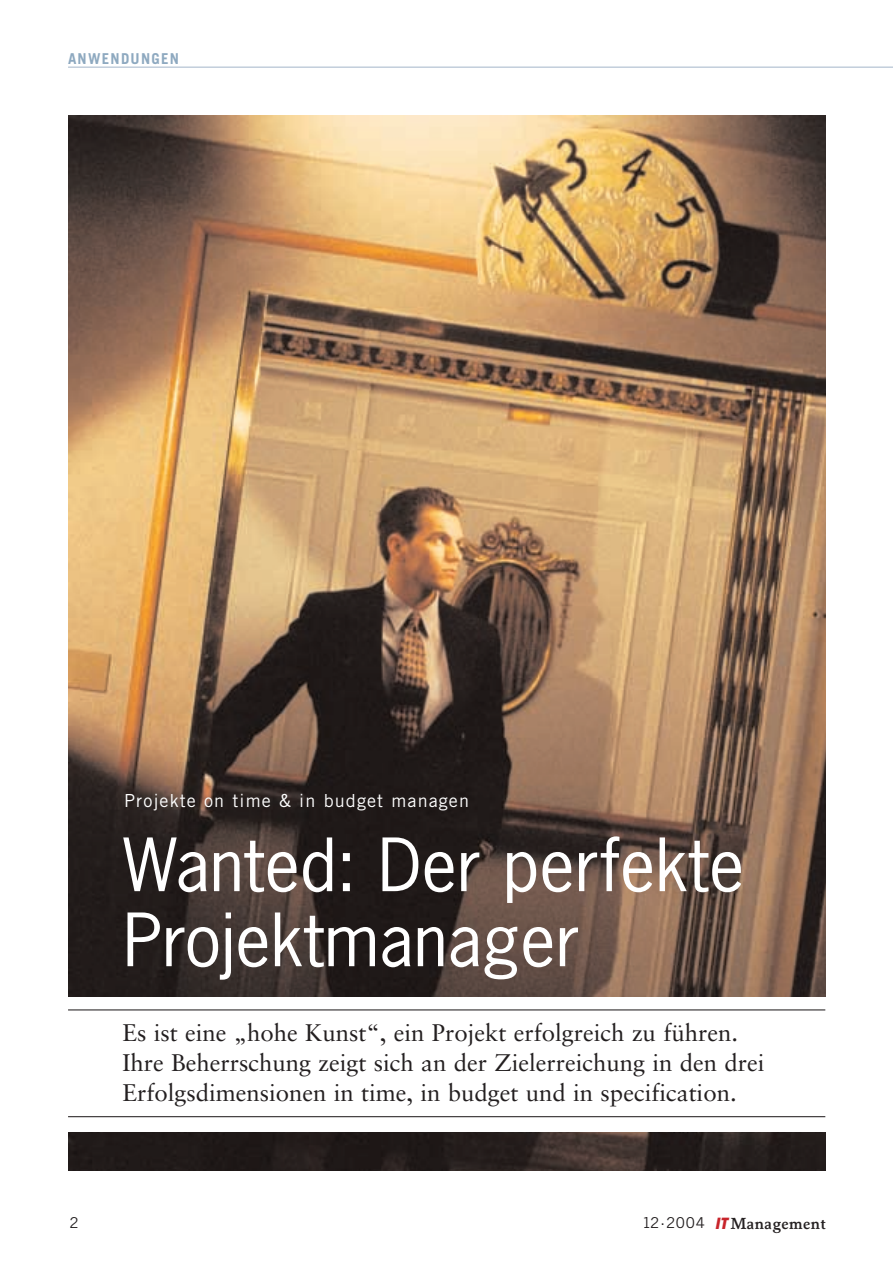
<style>
.page{position:relative;width:893px;height:1262px;background:#fff}
.page>*{position:absolute;margin:0;border:0;box-sizing:border-box;transform-origin:0 0}
.t1{font:69px/75px "News Gothic";color:#fff}
.t2{font:24px/30px "Sabon";color:#231f20}
.t3{font:18px "Trade Gothic";letter-spacing:.06em;color:#fff}
.t4{font:500 16.05px "Seneca BQ";letter-spacing:.045em;color:#231f20}
.t5{font:700 15px "Trade Gothic";letter-spacing:.085em;color:#8ea9c0}
.t6{font:15px "Trade Gothic";color:#231f20}
.s1{font-family:"Trade Gothic";font-weight:400;font-size:15px}
.s2{font-family:"Avant Garde";font-weight:700;font-style:italic;font-size:15.3px;color:#c8242b}
</style>
<div class="page">
<hr style="left:68px;top:66px;width:824px;height:2px;background:#c2cedb">
<img style="left:68px;top:116px;width:757px;height:1054px">
<div style="left:37px;top:997px;width:788px;height:134px;background:#fff"></div>
<hr style="left:68px;top:1009px;width:757px;height:1px;background:#231f20">
<hr style="left:68px;top:1116px;width:757px;height:1px;background:#231f20">
<p class="t5" style="left:68px;top:54px;width:112px">ANWENDUNGEN</p>
<p class="t3" style="left:124px;top:794px;width:346px">Projekte on time &amp; in budget managen</p>
<h1 class="t1" style="left:123px;top:833px;width:622px">Wanted: Der perfekte<br>Projektmanager</h1>
<p class="t2" style="left:122px;top:1019px;width:643px">Es ist eine „hohe Kunst“, ein Projekt erfolgreich zu führen.<br>Ihre Beherrschung zeigt sich an der Zielerreichung in den drei<br>Erfolgsdimensionen in time, in budget und in specification.</p>
<p class="t6" style="left:70px;top:1216px;width:11px">2</p>
<p class="t4" style="left:642px;top:1217px;width:185px"><span class="s1">12</span><sup>.</sup><span class="s1">2004</span> <span class="s2">IT</span> Management</p>
</div>
